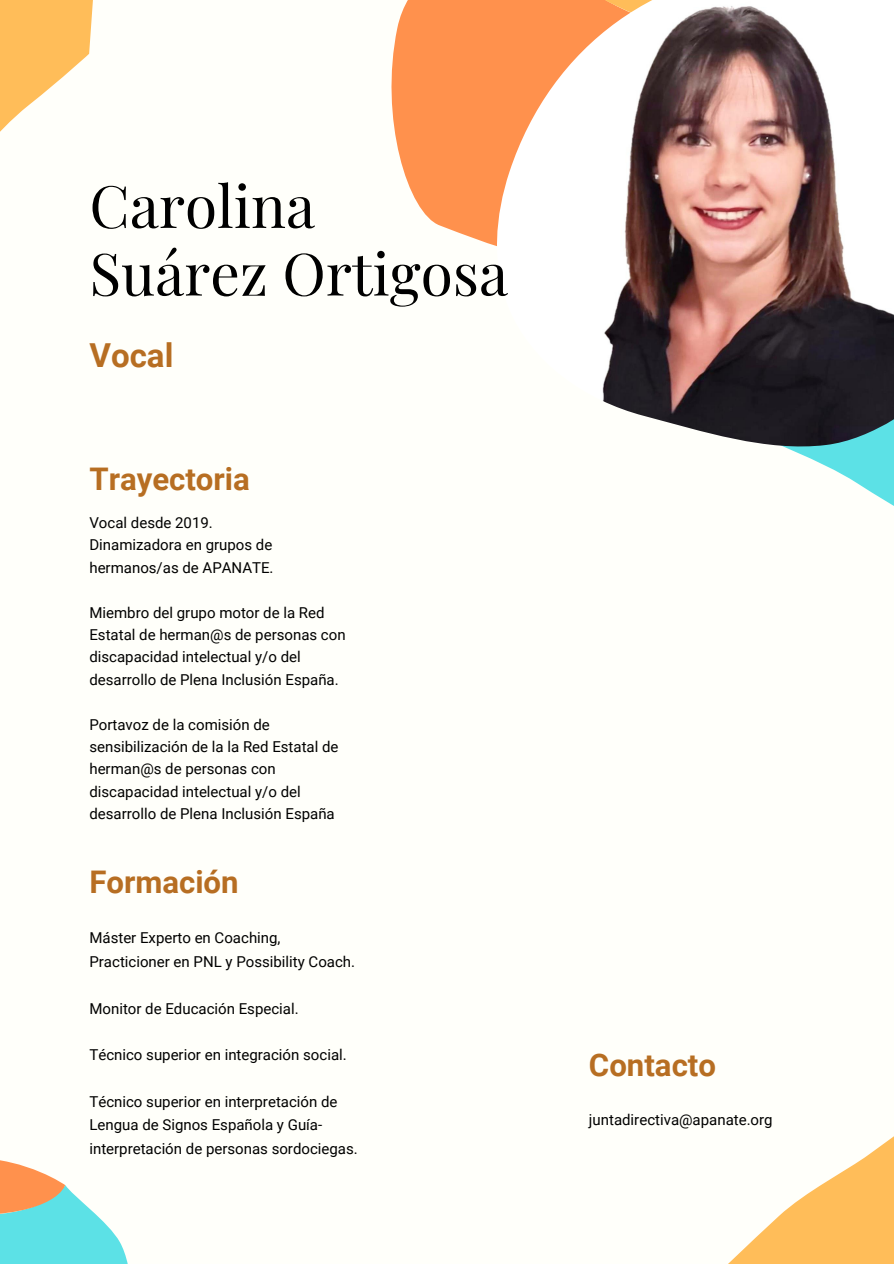
<style>
.page{position:relative;width:894px;height:1264px;background:#fff}
.page>*{position:absolute;margin:0;border:0;box-sizing:border-box;transform-origin:0 0}
.t1{font:58.5px "Playfair Display";color:#000}
.t2{font:700 33px "Roboto";color:#b76e22}
.t3{font:700 31.2px "Roboto";color:#b76e22}
.t4{font:15px/22.4px "Roboto";color:#000}
</style>
<div class="page">
<div style="left:0;top:0;width:893px;height:1263px;background:#fffffa"></div>
<svg style="left:391px;top:0;width:106px;height:246px;fill:#ff914d"></svg>
<svg style="left:0;top:1160px;width:128px;height:103px"></svg>
<svg style="left:796px;top:452px;width:97px;height:54px"></svg>
<svg style="left:0;top:0;width:93px;height:132px"></svg>
<svg style="left:729px;top:1137px;width:164px;height:126px"></svg>
<img style="left:497px;top:0;width:396px;height:452px">
<p class="t1" style="left:89px;top:165px;width:227px">Carolina</p>
<p class="t1" style="left:89px;top:232px;width:420px">Suárez Ortigosa</p>
<p class="t2" style="left:89px;top:336px;width:85px">Vocal</p>
<p class="t3" style="left:89px;top:460px;width:162px">Trayectoria</p>
<p class="t4" style="left:89px;top:511px;width:125px">Vocal desde 2019.</p>
<p class="t4" style="left:89px;top:534px;width:185px">Dinamizadora en grupos de hermanos/as de APANATE.</p>
<p class="t4" style="left:89px;top:601px;width:258px">Miembro del grupo motor de la Red Estatal de herman@s de personas con discapacidad intelectual y/o del desarrollo de Plena Inclusión España.</p>
<p class="t4" style="left:89px;top:713px;width:250px">Portavoz de la comisión de sensibilización de la la Red Estatal de herman@s de personas con discapacidad intelectual y/o del desarrollo de Plena Inclusión España</p>
<p class="t3" style="left:89px;top:864px;width:151px">Formación</p>
<p class="t4" style="left:89px;top:926px;width:267px;line-height:23.4px">Máster Experto en Coaching,<br>Practicioner en PNL y Possibility Coach.</p>
<p class="t4" style="left:89px;top:997px;width:211px">Monitor de Educación Especial.</p>
<p class="t4" style="left:89px;top:1043px;width:259px">Técnico superior en integración social.</p>
<p class="t4" style="left:89px;top:1090px;width:270px;line-height:23.4px">Técnico superior en interpretación de<br>Lengua de Signos Española y Guía&shy;interpretación de personas sordociegas.</p>
<p class="t3" style="left:588px;top:1047px;width:128px">Contacto</p>
<p class="t4" style="left:588px;top:1109px;width:185px">juntadirectiva@apanate.org</p>
</div>
